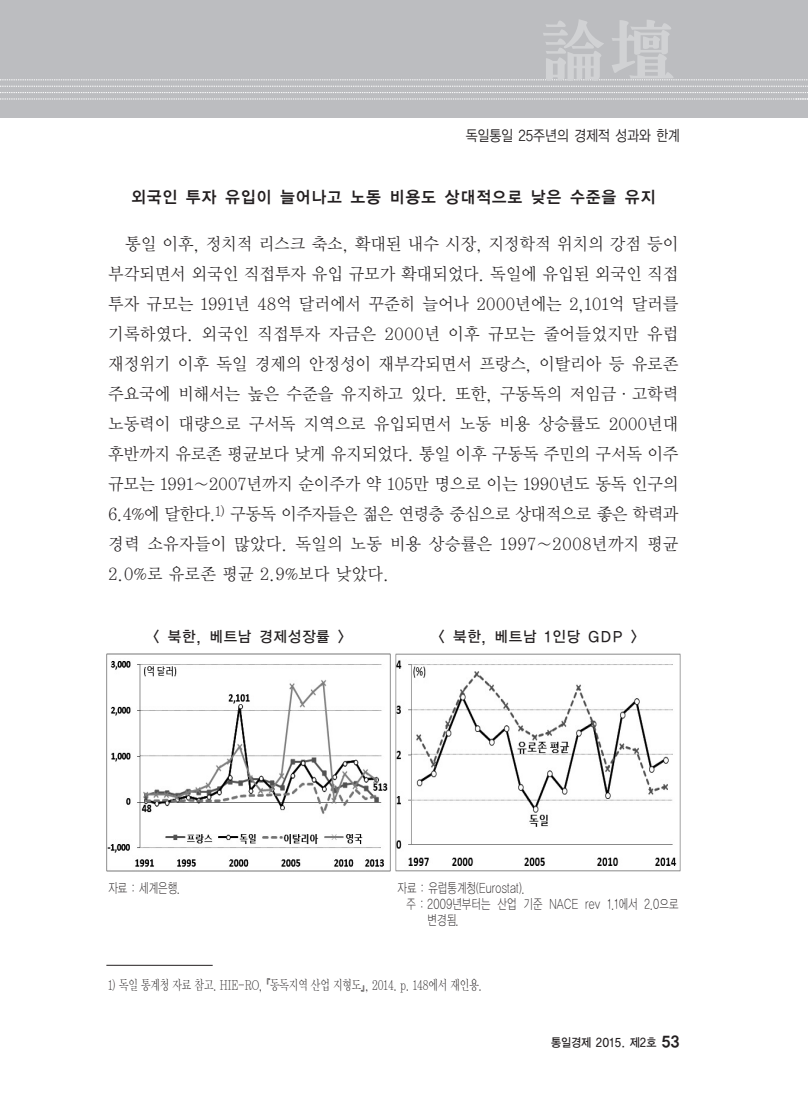
<style>
.page{position:relative;width:808px;height:1106px;background:#fff}
.page>*{position:absolute;margin:0;border:0;box-sizing:border-box;transform-origin:0 0}
.t1{font:69.6px "Y Mj O15";color:#d1d2d4}
.t2{font:17.25px/30px "Y Mj O12";letter-spacing:-.03em;color:#231f20;text-align:justify;scale:.95 1}
.t3{font:16.5px "YGO14";color:#231f20;scale:.95 1}
.t4{font:15px "YGO13";color:#231f20;scale:.95 1}
.t5{font:15px "YGO12";letter-spacing:-.07em;color:#231f20;scale:.85 1}
.t6{font:13.5px "YGO11";letter-spacing:-.055em;color:#231f20;scale:.75 1}
.t7{font:13.5px "Y Mj O11";letter-spacing:-.07em;color:#231f20;scale:.75 1}
.t8{font:12px "YGO13";letter-spacing:-.075em;color:#231f20;scale:.9 1}
.s1{font-family:"YGO15";font-size:15px}
</style>
<div class="page">
<div style="left:0;top:0;width:808px;height:117px;background:#bcbdc0"></div>
<svg style="left:0;top:80px;width:808px;height:13px"></svg>
<svg style="left:0;top:99px;width:808px;height:1px"></svg>
<img style="left:107px;top:653px;width:284px;height:218px">
<img style="left:396px;top:653px;width:284px;height:218px">
<hr style="left:106px;top:964px;width:107px;height:1px;background:#231f20">
<h1 class="t1" style="left:537px;top:6px;width:141px">論壇</h1>
<p class="t5" style="left:465px;top:126px;width:254px">독일통일 25주년의 경제적 성과와 한계</p>
<p class="t3" style="left:131px;top:186px;width:554px">외국인 투자 유입이 늘어나고 노동 비용도 상대적으로 낮은 수준을 유지</p>
<p class="t2" style="left:108px;top:229px;width:603px;text-indent:17px">통일 이후, 정치적 리스크 축소, 확대된 내수 시장, 지정학적 위치의 강점 등이 부각되면서 외국인 직접투자 유입 규모가 확대되었다. 독일에 유입된 외국인 직접 투자 규모는 1991년 48억 달러에서 꾸준히 늘어나 2000년에는 2,101억 달러를 기록하였다. 외국인 직접투자 자금은 2000년 이후 규모는 줄어들었지만 유럽 재정위기 이후 독일 경제의 안정성이 재부각되면서 프랑스, 이탈리아 등 유로존 주요국에 비해서는 높은 수준을 유지하고 있다. 또한, 구동독의 저임금·고학력 노동력이 대량으로 구서독 지역으로 유입되면서 노동 비용 상승률도 2000년대 후반까지 유로존 평균보다 낮게 유지되었다. 통일 이후 구동독 주민의 구서독 이주 규모는 1991〜2007년까지 순이주가 약 105만 명으로 이는 1990년도 동독 인구의 6.4%에 달한다.<sup>1)</sup> 구동독 이주자들은 젊은 연령층 중심으로 상대적으로 좋은 학력과 경력 소유자들이 많았다. 독일의 노동 비용 상승률은 1997〜2008년까지 평균 2.0%로 유로존 평균 2.9%보다 낮았다.</p>
<p class="t4" style="left:153px;top:627px;width:204px">&lt; 북한, 베트남 경제성장률 &gt;</p>
<p class="t4" style="left:438px;top:627px;width:212px">&lt; 북한, 베트남 1인당 GDP &gt;</p>
<p class="t6" style="left:108px;top:879px;width:98px">자료 : 세계은행.</p>
<p class="t6" style="left:397px;top:879px;width:172px">자료 : 유럽통계청(Eurostat).</p>
<p class="t6" style="left:406px;top:895px;width:365px">주 : 2009년부터는 산업 기준 NACE rev 1.1에서 2.0으로</p>
<p class="t6" style="left:427px;top:911px;width:44px">변경됨.</p>
<p class="t7" style="left:108px;top:976px;width:501px">1) 독일 통계청 자료 참고. HIE-RO,『동독지역 산업 지형도』, 2014. p. 148에서 재인용.</p>
<p class="t8" style="left:551px;top:1034px;width:145px">통일경제 2015. 제2호 <span class="s1">53</span></p>
</div>
